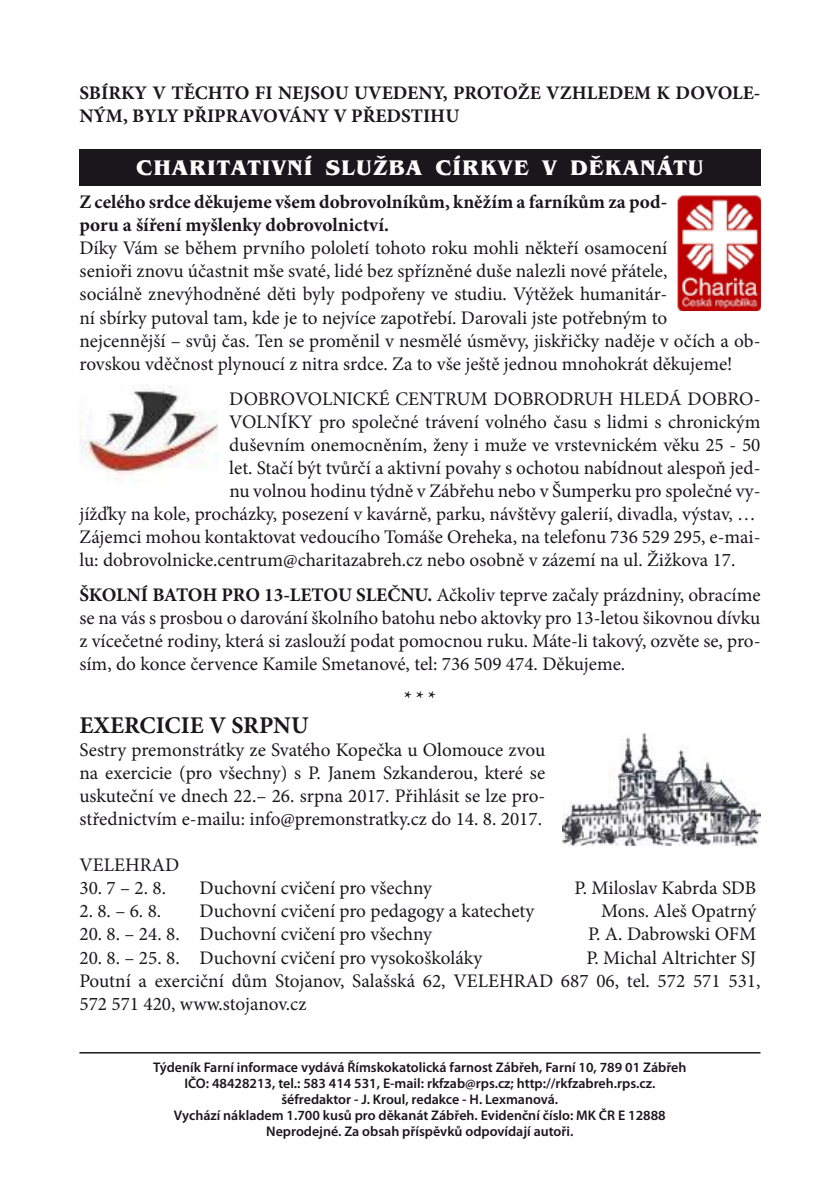
<style>
.page{position:relative;width:840px;height:1191px;background:#fff}
.page>*{position:absolute;margin:0;border:0;box-sizing:border-box;transform-origin:0 0}
.t1{font:700 24px "Minion Pro";color:#1a171c}
.t2{font:700 21.8px "Benguiat Itc TOT";letter-spacing:.045em;color:#fff}
.t3{font:19.2px/23px "Minion Pro";color:#1a171c}
.t4{font:700 19.2px/23px "Minion Pro";color:#1a171c}
.t5{font:600 14px/16px "Myriad Pro";color:#1a171c;text-align:center}
.s1{font-weight:700}
</style>
<div class="page">
<hr style="left:79px;top:1052px;width:681px;height:1px;background:#1a171c">
<div style="left:79px;top:149px;width:681px;height:36px;background:#1a171c"></div>
<img style="left:562px;top:733px;width:198px;height:112px">
<img style="left:79px;top:385px;width:139px;height:96px">
<img style="left:677px;top:196px;width:83px;height:115px">
<p class="t4" style="left:79px;top:81px;width:303px">SBÍRKY V TĚCHTO FI NEJSOU UVEDEN</p>
<p class="t4" style="left:432px;top:81px;width:168px">Y, PROTOŽE VZHLEDEM</p>
<p class="t4" style="left:656px;top:81px;width:27px">K DOVOLE</p>
<p class="t4" style="left:753px;top:81px;width:8px">-</p>
<p class="t4" style="left:79px;top:104px;width:186px">NÝM, BYLY PŘIPRAVOV</p>
<p class="t4" style="left:289px;top:104px;width:172px">ÁNY V PŘEDSTIHU</p>
<p class="t2" style="left:136px;top:155px;width:568px">CHARITATIVNÍ SLUŽBA CÍRKVE V DĚKANÁTU</p>
<p class="t4" style="left:79px;top:190px;width:589px">Z celého srdce děkujeme všem dobrovolníkům, kněžím a farníkům za pod&shy;poru a šíření myšlenky dobrovolnictví.</p>
<p class="t3" style="left:79px;top:237px;width:682px">Díky Vám se během prvního pololetí tohoto roku mohli někteří osamocení<br>senioři znovu účastnit mše svaté, lidé bez spřízněné duše nalezli nové přátele,<br>sociálně znevýhodněné děti byly podpořeny ve studiu. Výtěžek humanitár-<br>ní sbírky putoval tam, kde je to nejvíce zapotřebí. Darovali jste potřebným to<br>nejcennější – svůj čas. Ten se proměnil v nesmělé úsměvy, jiskřičky naděje v očích a ob&shy;rovskou vděčnost plynoucí z nitra srdce. Za to vše ještě jednou mnohokrát děkujeme!</p>
<p class="t3" style="left:229px;top:387px;width:532px">DOBROVOLNICKÉ CENTRUM DOBRODRUH HLEDÁ DOBRO-</p>
<p class="t3" style="left:229px;top:410px;width:532px">VOLNÍKY pro společné trávení volného času s lidmi s chronickým</p>
<p class="t3" style="left:229px;top:433px;width:532px">duševním onemocněním, ženy i muže ve vrstevnickém věku 25 - 50</p>
<p class="t3" style="left:229px;top:456px;width:532px">let. Stačí být tvůrčí a aktivní povahy s ochotou nabídnout alespoň jed-</p>
<p class="t3" style="left:229px;top:479px;width:532px">nu volnou hodinu týdně v Zábřehu nebo v Šumperku pro společné vy-</p>
<p class="t3" style="left:79px;top:502px;width:677px">jížďky na kole, procházky, posezení v kavárně, parku, návštěvy galerií, divadla, výstav, …</p>
<p class="t3" style="left:79px;top:525px;width:682px">Zájemci mohou kontaktovat vedoucího Tomáše Oreheka, na telefonu 736 529 295, e-mai-</p>
<p class="t3" style="left:79px;top:548px;width:657px">lu: dobrovolnicke.centrum@charitazabreh.cz nebo osobně v zázemí na ul. Žižkova 17.</p>
<p class="t4" style="left:79px;top:583px;width:35px">ŠKOLNÍ</p>
<p class="t3" style="left:79px;top:583px;width:682px;text-align:justify;text-indent:73px"><span class="s1">BATOH PRO 13-LETOU SLEČNU.</span> Ačkoliv teprve začaly prázdniny, obracíme se na vás s prosbou o darování školního batohu nebo aktovky pro 13-letou šikovnou dívku z vícečetné rodiny, která si zaslouží podat pomocnou ruku. Máte-li takový, ozvěte se, pro&shy;sím, do konce července Kamile Smetanové, tel: 736 509 474. Děkujeme.</p>
<p class="t4" style="left:404px;top:686px;width:33px">* * *</p>
<p class="t1" style="left:79px;top:708px;width:230px">EXERCICIE V SRPNU</p>
<p class="t3" style="left:79px;top:738px;width:467px;text-align:justify">Sestry premonstrátky ze Svatého Kopečka u Olomouce zvou na exercicie (pro všechny) s P. Janem Szkanderou, které se uskuteční ve dnech 22.– 26. srpna 2017. Přihlásit se lze pro&shy;střednictvím e-mailu: info@premonstratky.cz do 14. 8. 2017.</p>
<p class="t3" style="left:79px;top:853px;width:101px">VELEHRAD</p>
<p class="t3" style="left:79px;top:877px;width:88px">30. 7 – 2. 8.</p>
<p class="t3" style="left:199px;top:877px;width:234px">Duchovní cvičení pro všechny</p>
<p class="t3" style="left:574px;top:877px;width:183px">P. Miloslav Kabrda SDB</p>
<p class="t3" style="left:79px;top:900px;width:83px">2. 8. – 6. 8.</p>
<p class="t3" style="left:199px;top:900px;width:336px">Duchovní cvičení pro pedagogy a katechety</p>
<p class="t3" style="left:601px;top:900px;width:156px">Mons. Aleš Opatrný</p>
<p class="t3" style="left:79px;top:923px;width:354px">20. 8. – 24. 8. Duchovní cvičení pro všechny</p>
<p class="t3" style="left:587px;top:923px;width:169px">P. A. Dabrowski OFM</p>
<p class="t3" style="left:79px;top:946px;width:404px">20. 8. – 25. 8. Duchovní cvičení pro vysokoškoláky</p>
<p class="t3" style="left:79px;top:946px;width:682px;text-indent:506px">P. Michal Altrichter SJ<br>Poutní a exerciční dům Stojanov, Salašská 62, VELEHRAD 687 06, tel. 572 571 531,<br>572 571 420, www.stojanov.cz</p>
<p class="t5" style="left:153px;top:1058px;width:534px">Týdeník Farní informace vydává Římskokatolická farnost Zábřeh, Farní 10, 789 01 Zábřeh IČO: 48428213, tel.: 583 414 531, E-mail: rkfzab@rps.cz; http://rkfzabreh.rps.cz. šéfredaktor - J. Kroul, redakce - H. Lexmanová.<br>Vychází nákladem 1.700 kusů pro děkanát Zábřeh. Evidenční číslo: MK ČR E 12888<br>Neprodejné. Za obsah příspěvků odpovídají autoři.</p>
</div>
